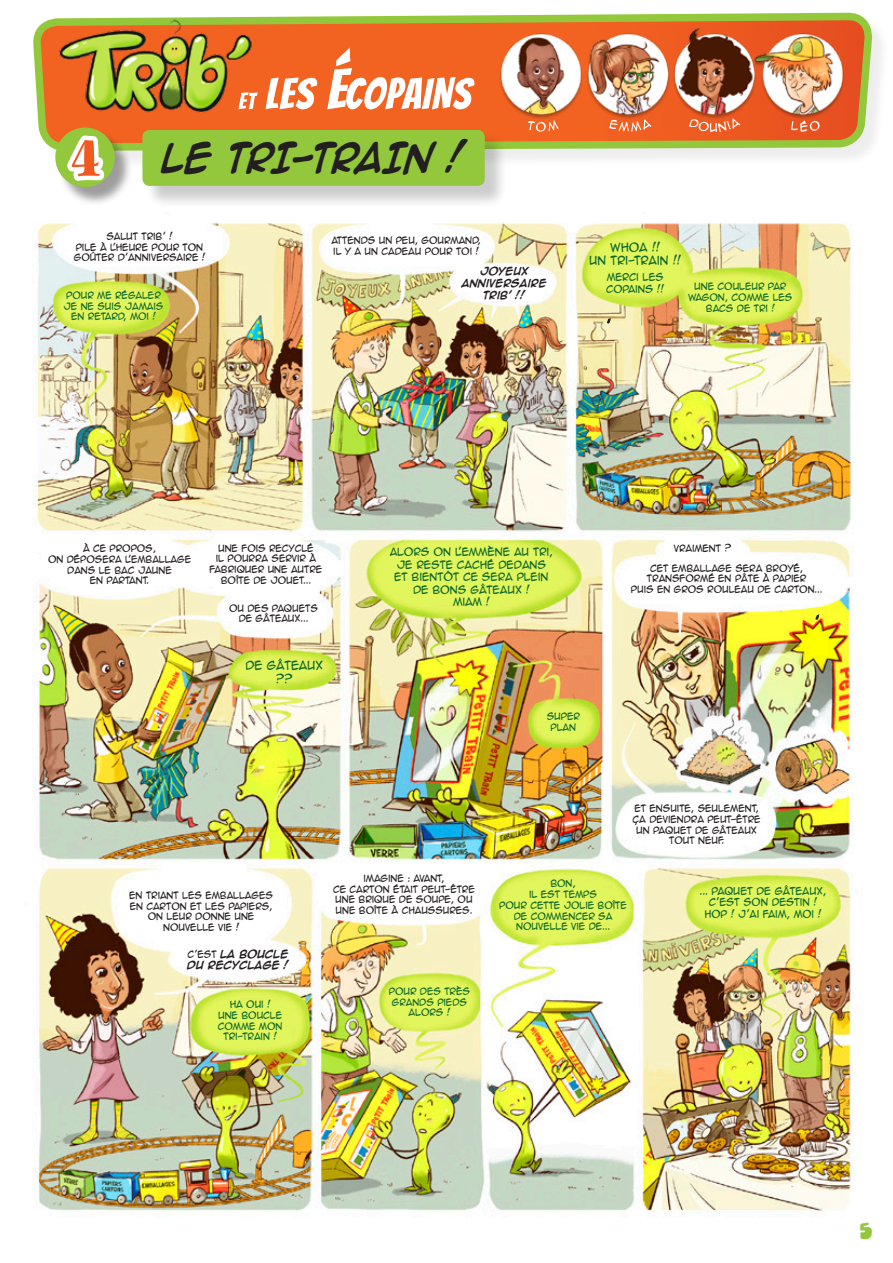
<style>
.page{position:relative;width:893px;height:1263px;background:#fff}
.page>*{position:absolute;margin:0;border:0;box-sizing:border-box;transform-origin:0 0}
.t1{font:66px "Spumoni LP";color:#f15921}
.t2{font:700 34.2px "Anime Ace 2.0 BB";letter-spacing:-.035em;color:#231f20;scale:.9 1}
.t3{font:30px "Cheeseburger";color:#94c83c}
.bulletrib2{font:11.25px/13.4px "Anime Ace 2.0 BB";letter-spacing:-.01em;color:#106827;text-align:center;scale:.96 1}
.bulletrib2-2{font:10.2px/12.5px "Anime Ace 2.0 BB";letter-spacing:-.01em;color:#106827;text-align:center}
.bulletrib2-3{font:9.6px "Anime Ace 2.0 BB";letter-spacing:-.01em;color:#106827;scale:.96 1}
.bulleenfnat{font:700 9.6px "Anime Ace 2.0 BB";letter-spacing:-.01em;color:#231f20;scale:.96 1}
.bulleenfnat-2{font:700 9.45px "Anime Ace 2.0 BB";letter-spacing:-.01em;color:#231f20;scale:.96 1}
.bulleenfnat-3{font:9px "Anime Ace 2.0 BB";letter-spacing:-.01em;color:#231f20;scale:.96 1}
.bulletrib2-4{font:9px "Anime Ace 2.0 BB";letter-spacing:-.01em;color:#106827;scale:.96 1}
.s1{font-weight:400;font-size:9px}
</style>
<div class="page">
<img style="left:33px;top:223px;width:821px;height:994px">
<svg style="left:605px;top:318px;width:6px;height:7px"></svg>
<svg style="left:814px;top:614px;width:6px;height:7px"></svg>
<div style="left:36px;top:15px;width:854px;height:154px;background:#231f20;opacity:.08"></div>
<img style="left:33px;top:12px;width:841px;height:134px">
<svg style="left:238px;top:47px;width:236px;height:62px"></svg>
<svg style="left:791px;top:121px;width:29px;height:11px"></svg>
<svg style="left:689px;top:118px;width:51px;height:14px"></svg>
<svg style="left:609px;top:119px;width:42px;height:13px"></svg>
<svg style="left:528px;top:120px;width:30px;height:12px"></svg>
<div style="left:145px;top:132px;width:362px;height:77px;background:#231f20;opacity:.23"></div>
<div style="left:142px;top:130px;width:343px;height:56px;background:#94c83c;border-radius:7px"></div>
<div style="left:58px;top:130px;width:75px;height:75px;background:#231f20;opacity:.44"></div>
<div style="left:55px;top:128px;width:60px;height:59px;background:#94c83c;border-radius:50%"></div>
<svg style="left:60px;top:130px;width:49px;height:55px"></svg>
<p class="t1" style="left:70px;top:123px;width:31px">4</p>
<p class="t2" style="left:160px;top:132px;width:339px">LE TRI-TRAIN !</p>
<p class="bulleenfnat-3" style="left:106px;top:230px;width:71px">SALUT TRIB’ !</p>
<p class="bulleenfnat-3" style="left:76px;top:241px;width:134px">PILE À L’HEURE POUR TON</p>
<p class="bulleenfnat-3" style="left:74px;top:252px;width:139px">GOÛTER D’ANNIVERSAIRE !</p>
<p class="bulletrib2-4" style="left:66px;top:289px;width:100px">POUR ME RÉGALER</p>
<p class="bulletrib2-4" style="left:64px;top:300px;width:106px">JE NE SUIS JAMAIS</p>
<p class="bulletrib2-4" style="left:71px;top:311px;width:90px">EN RETARD, MOI !</p>
<p class="bulleenfnat-3" style="left:331px;top:234px;width:157px">ATTENDS UN PEU, GOURMAND,</p>
<p class="bulleenfnat-3" style="left:333px;top:245px;width:153px">IL Y A UN CADEAU POUR TOI !</p>
<p class="bulleenfnat-2" style="left:480px;top:264px;width:51px">JOYEUX</p>
<p class="bulleenfnat-2" style="left:462px;top:276px;width:90px">ANNIVERSAIRE</p>
<p class="bulleenfnat-2" style="left:483px;top:288px;width:46px">TRIB’ !!</p>
<p class="bulletrib2" style="left:610px;top:240px;width:53px">WHOA !!</p>
<p class="bulletrib2" style="left:589px;top:254px;width:97px">UN TRI-TRAIN !!</p>
<p class="bulletrib2-3" style="left:607px;top:271px;width:61px">MERCI LES</p>
<p class="bulletrib2-3" style="left:606px;top:283px;width:62px">COPAINS !!</p>
<p class="bulletrib2-4" style="left:694px;top:281px;width:97px">UNE COULEUR PAR</p>
<p class="bulletrib2-4" style="left:688px;top:291px;width:110px">WAGON, COMME LES</p>
<p class="bulletrib2-4" style="left:706px;top:302px;width:73px">BACS DE TRI !</p>
<p class="bulleenfnat-3" style="left:83px;top:542px;width:78px">À CE PROPOS,</p>
<p class="bulleenfnat-3" style="left:48px;top:553px;width:151px">ON DÉPOSERA L’EMBALLAGE</p>
<p class="bulleenfnat-3" style="left:67px;top:564px;width:110px">DANS LE BAC JAUNE</p>
<p class="bulleenfnat-3" style="left:90px;top:575px;width:63px">EN PARTANT.</p>
<p class="bulleenfnat-3" style="left:218px;top:542px;width:101px">UNE FOIS RECYCLÉ</p>
<p class="bulleenfnat-3" style="left:216px;top:553px;width:106px">IL POURRA SERVIR À</p>
<p class="bulleenfnat-3" style="left:209px;top:564px;width:119px">FABRIQUER UNE AUTRE</p>
<p class="bulleenfnat-3" style="left:221px;top:574px;width:95px">BOÎTE DE JOUET...</p>
<p class="bulleenfnat-3" style="left:229px;top:602px;width:94px">OU DES PAQUETS</p>
<p class="bulleenfnat-3" style="left:239px;top:613px;width:74px">DE GÂTEAUX...</p>
<p class="bulletrib2" style="left:246px;top:658px;width:82px">DE GÂTEAUX ??</p>
<p class="bulletrib2-2" style="left:390px;top:545px;width:165px">ALORS ON L’EMMÈNE AU TRI,</p>
<p class="bulletrib2-2" style="left:394px;top:558px;width:156px">JE RESTE CACHÉ DEDANS<br>ET BIENTÔT CE SERA PLEIN<br>DE BONS GÂTEAUX !</p>
<p class="bulletrib2-2" style="left:453px;top:595px;width:38px">MIAM !</p>
<p class="bulletrib2-4" style="left:547px;top:711px;width:36px">SUPER</p>
<p class="bulletrib2-4" style="left:551px;top:721px;width:28px">PLAN</p>
<p class="bulleenfnat-3" style="left:674px;top:542px;width:62px">VRAIMENT ?</p>
<p class="bulleenfnat-3" style="left:650px;top:562px;width:161px">CET EMBALLAGE SERA BROYÉ,</p>
<p class="bulleenfnat-3" style="left:647px;top:573px;width:168px">TRANSFORMÉ EN PÂTE À PAPIER</p>
<p class="bulleenfnat-3" style="left:631px;top:584px;width:201px">PUIS EN GROS ROULEAU DE CARTON...</p>
<p class="bulleenfnat-3" style="left:129px;top:889px;width:151px">EN TRIANT LES EMBALLAGES</p>
<p class="bulleenfnat-3" style="left:130px;top:900px;width:150px">EN CARTON ET LES PAPIERS,</p>
<p class="bulleenfnat-3" style="left:148px;top:911px;width:112px">ON LEUR DONNE UNE</p>
<p class="bulleenfnat-3" style="left:163px;top:921px;width:81px">NOUVELLE VIE !</p>
<p class="bulleenfnat" style="left:188px;top:947px;width:107px"><span class="s1">C’EST</span> LA BOUCLE</p>
<p class="bulleenfnat" style="left:187px;top:958px;width:108px">DU RECYCLAGE !</p>
<p class="bulletrib2-4" style="left:230px;top:999px;width:44px">HA OUI !</p>
<p class="bulletrib2-4" style="left:218px;top:1009px;width:68px">UNE BOUCLE</p>
<p class="bulletrib2-4" style="left:218px;top:1020px;width:69px">COMME MON</p>
<p class="bulletrib2-4" style="left:223px;top:1031px;width:57px">TRI-TRAIN !</p>
<p class="bulleenfnat-3" style="left:364px;top:872px;width:86px">IMAGINE : AVANT,</p>
<p class="bulleenfnat-3" style="left:333px;top:883px;width:149px">CE CARTON ÉTAIT PEUT-ÊTRE</p>
<p class="bulleenfnat-3" style="left:335px;top:894px;width:145px">UNE BRIQUE DE SOUPE, OU</p>
<p class="bulleenfnat-3" style="left:336px;top:904px;width:144px">UNE BOÎTE À CHAUSSURES.</p>
<p class="bulletrib2-4" style="left:389px;top:985px;width:86px">POUR DES TRÈS</p>
<p class="bulletrib2-4" style="left:392px;top:996px;width:80px">GRANDS PIEDS</p>
<p class="bulletrib2-4" style="left:409px;top:1007px;width:45px">ALORS !</p>
<p class="bulleenfnat-3" style="left:634px;top:803px;width:131px">ET ENSUITE, SEULEMENT,</p>
<p class="bulleenfnat-3" style="left:633px;top:813px;width:135px">CA DEVIENDRA PEUT-ÊTRE</p>
<p class="bulleenfnat-3" style="left:636px;top:824px;width:127px">UN PAQUET DE GÂTEAUX</p>
<p class="bulleenfnat-3" style="left:669px;top:835px;width:59px">TOUT NEUF.</p>
<p class="bulletrib2-4" style="left:550px;top:878px;width:28px">BON,</p>
<p class="bulletrib2-4" style="left:529px;top:888px;width:72px">IL EST TEMPS</p>
<p class="bulletrib2-4" style="left:499px;top:899px;width:134px">POUR CETTE JOLIE BOÎTE</p>
<p class="bulletrib2-4" style="left:514px;top:910px;width:104px">DE COMMENCER SA</p>
<p class="bulletrib2-4" style="left:516px;top:921px;width:99px">NOUVELLE VIE DE...</p>
<p class="bulletrib2-3" style="left:700px;top:884px;width:134px">... PAQUET DE GÂTEAUX,</p>
<p class="bulletrib2-3" style="left:709px;top:896px;width:114px">C’EST SON DESTIN !</p>
<p class="bulletrib2-3" style="left:705px;top:907px;width:123px">HOP ! J’AI FAIM, MOI !</p>
<p class="t3" style="left:859px;top:1216px;width:15px">5</p>
</div>
